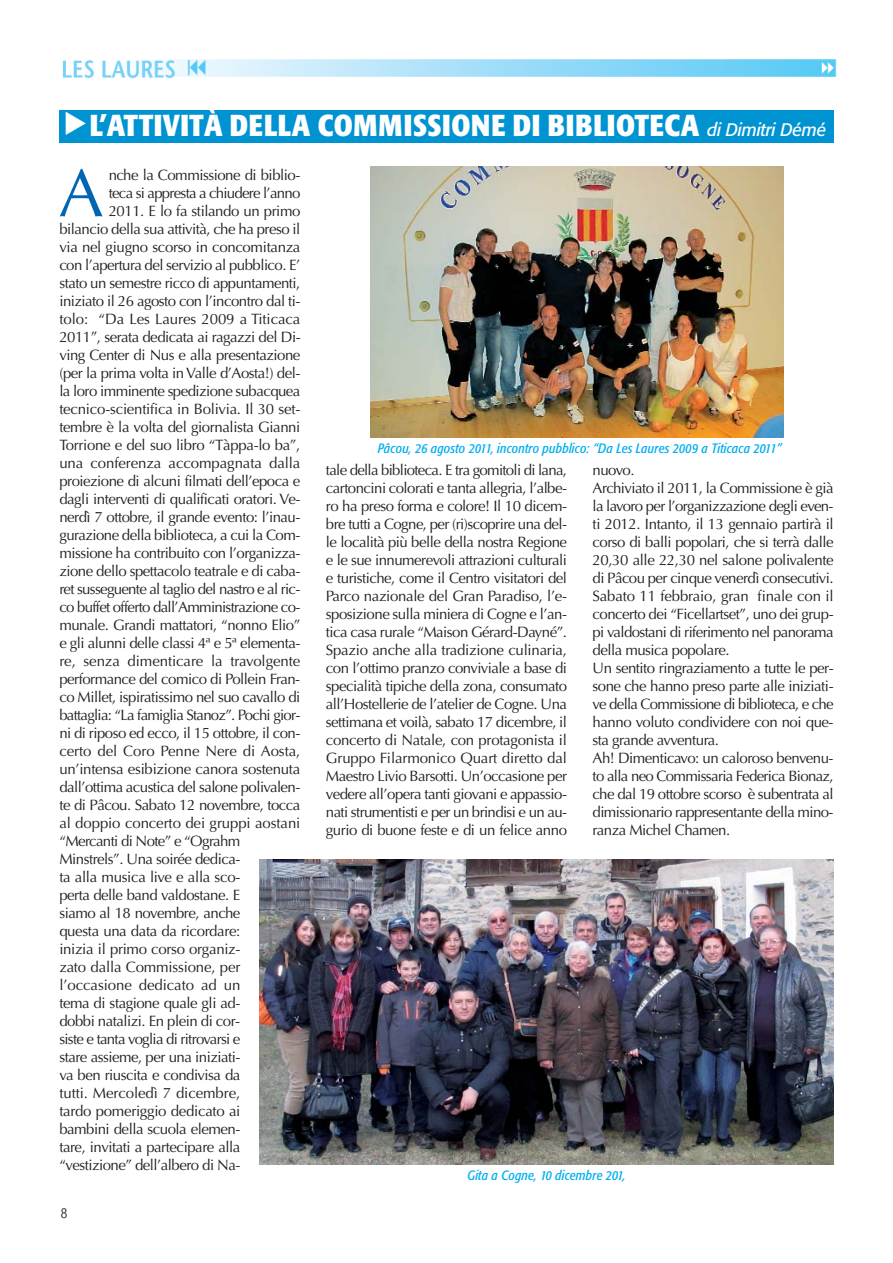
<style>
.page{position:relative;width:893px;height:1263px;background:#fff}
.page>*{position:absolute;margin:0;border:0;box-sizing:border-box;transform-origin:0 0}
.t1{font:67.8px "Optima";color:#0066b3}
.t2{font:700 condensed 30px "Formata";letter-spacing:.02em;color:#fff}
.t3{font:15px/18px "Optima";letter-spacing:-.035em;color:#231f20;text-align:justify}
.t4{font:15px "Optima";letter-spacing:-.005em;color:#231f20}
.t5{font:15px "Optima";letter-spacing:-.015em;color:#231f20}
.t6{font:15px "Optima";letter-spacing:-.01em;color:#231f20}
.t7{font:300 condensed 15px "Formata";color:#231f20}
.t8{font:italic condensed 13.5px "Formata";letter-spacing:.01em;color:#00aeef}
.s1{font-weight:400;font-style:italic;font-stretch:normal;font-size:18px}
</style>
<div class="page">
<div style="left:59px;top:111px;width:774px;height:32px;background:#0093d2"></div>
<img style="left:62px;top:59px;width:775px;height:20px">
<img style="left:370px;top:167px;width:413px;height:271px">
<img style="left:260px;top:860px;width:573px;height:305px">
<h2 class="t2" style="left:90px;top:113px;width:737px">L’ATTIVITÀ DELLA COMMISSIONE DI BIBLIOTECA <span class="s1">di Dimitri Démé</span></h2>
<h1 class="t1" style="left:58px;top:165px;width:47px">A</h1>
<p class="t3" style="left:109px;top:168px;width:193px">nche la Commissione di biblio-</p>
<p class="t3" style="left:109px;top:186px;width:193px">teca si appresta a chiudere l’anno</p>
<p class="t3" style="left:109px;top:204px;width:193px">2011. E lo fa stilando un primo</p>
<p class="t3" style="left:59px;top:222px;width:242px">bilancio della sua attività, che ha preso il</p>
<p class="t3" style="left:59px;top:240px;width:242px">via nel giugno scorso in concomitanza</p>
<p class="t3" style="left:59px;top:258px;width:242px">con l’apertura del servizio al pubblico. E’</p>
<p class="t3" style="left:59px;top:276px;width:242px">stato un semestre ricco di appuntamenti,</p>
<p class="t3" style="left:59px;top:294px;width:242px">iniziato il 26 agosto con l’incontro dal ti-</p>
<p class="t4" style="left:59px;top:313px;width:242px">tolo: “Da Les Laures 2009 a Titicaca</p>
<p class="t3" style="left:59px;top:330px;width:243px">2011”, serata dedicata ai ragazzi del Di-</p>
<p class="t3" style="left:59px;top:348px;width:242px">ving Center di Nus e alla presentazione</p>
<p class="t3" style="left:59px;top:366px;width:242px">(per la prima volta in Valle d’Aosta!) del-</p>
<p class="t3" style="left:59px;top:384px;width:242px">la loro imminente spedizione subacquea</p>
<p class="t5" style="left:59px;top:403px;width:242px">tecnico-scientifica in Bolivia. Il 30 set-</p>
<p class="t3" style="left:59px;top:420px;width:242px">tembre è la volta del giornalista Gianni</p>
<p class="t3" style="left:59px;top:438px;width:242px">Torrione e del suo libro “Tàppa-lo ba”,</p>
<p class="t4" style="left:59px;top:457px;width:242px">una conferenza accompagnata dalla</p>
<p class="t3" style="left:59px;top:474px;width:242px">proiezione di alcuni filmati dell’epoca e</p>
<p class="t3" style="left:59px;top:492px;width:242px">dagli interventi di qualificati oratori. Ve-</p>
<p class="t3" style="left:59px;top:510px;width:242px">nerdì 7 ottobre, il grande evento: l’inau-</p>
<p class="t3" style="left:59px;top:528px;width:242px">gurazione della biblioteca, a cui la Com-</p>
<p class="t3" style="left:59px;top:546px;width:242px">missione ha contribuito con l’organizza-</p>
<p class="t3" style="left:59px;top:564px;width:242px">zione dello spettacolo teatrale e di caba-</p>
<p class="t3" style="left:59px;top:582px;width:242px">ret susseguente al taglio del nastro e al ric-</p>
<p class="t3" style="left:59px;top:600px;width:242px">co buffet offerto dall’Amministrazione co-</p>
<p class="t3" style="left:59px;top:618px;width:242px">munale. Grandi mattatori, “nonno Elio”</p>
<p class="t3" style="left:59px;top:636px;width:242px">e gli alunni delle classi 4ª e 5ª elementa-</p>
<p class="t4" style="left:59px;top:655px;width:242px">re, senza dimenticare la travolgente</p>
<p class="t3" style="left:59px;top:672px;width:242px">performance del comico di Pollein Fran-</p>
<p class="t3" style="left:59px;top:690px;width:242px">co Millet, ispiratissimo nel suo cavallo di</p>
<p class="t3" style="left:59px;top:708px;width:242px">battaglia: “La famiglia Stanoz”. Pochi gior-</p>
<p class="t3" style="left:59px;top:726px;width:242px">ni di riposo ed ecco, il 15 ottobre, il con-</p>
<p class="t4" style="left:59px;top:745px;width:242px">certo del Coro Penne Nere di Aosta,</p>
<p class="t3" style="left:59px;top:762px;width:242px">un’intensa esibizione canora sostenuta</p>
<p class="t3" style="left:59px;top:780px;width:242px">dall’ottima acustica del salone polivalen-</p>
<p class="t3" style="left:59px;top:798px;width:242px">te di Pâcou. Sabato 12 novembre, tocca</p>
<p class="t4" style="left:59px;top:817px;width:242px">al doppio concerto dei gruppi aostani</p>
<p class="t3" style="left:59px;top:834px;width:182px">“Mercanti di Note” e “Ograhm</p>
<p class="t3" style="left:59px;top:852px;width:182px">Minstrels”. Una soirée dedica-</p>
<p class="t3" style="left:59px;top:870px;width:182px">ta alla musica live e alla sco-</p>
<p class="t3" style="left:59px;top:888px;width:182px">perta delle band valdostane. E</p>
<p class="t3" style="left:59px;top:906px;width:182px">siamo al 18 novembre, anche</p>
<p class="t3" style="left:59px;top:924px;width:182px">questa una data da ricordare:</p>
<p class="t3" style="left:59px;top:942px;width:182px">inizia il primo corso organiz-</p>
<p class="t6" style="left:59px;top:961px;width:182px">zato dalla Commissione, per</p>
<p class="t4" style="left:59px;top:979px;width:182px">l’occasione dedicato ad un</p>
<p class="t3" style="left:59px;top:996px;width:182px">tema di stagione quale gli ad-</p>
<p class="t3" style="left:59px;top:1014px;width:182px">dobbi natalizi. En plein di cor-</p>
<p class="t3" style="left:59px;top:1032px;width:182px">siste e tanta voglia di ritrovarsi e</p>
<p class="t3" style="left:59px;top:1050px;width:182px">stare assieme, per una iniziati-</p>
<p class="t3" style="left:59px;top:1068px;width:182px">va ben riuscita e condivisa da</p>
<p class="t4" style="left:59px;top:1087px;width:182px">tutti. Mercoledì 7 dicembre,</p>
<p class="t3" style="left:59px;top:1104px;width:182px">tardo pomeriggio dedicato ai</p>
<p class="t3" style="left:59px;top:1122px;width:182px">bambini della scuola elemen-</p>
<p class="t3" style="left:59px;top:1140px;width:182px">tare, invitati a partecipare alla</p>
<p class="t3" style="left:59px;top:1158px;width:182px">“vestizione” dell’albero di Na-</p>
<p class="t8" style="left:377px;top:443px;width:405px">Pâcou, 26 agosto 2011, incontro pubblico: “Da Les Laures 2009 a Titicaca 2011”</p>
<p class="t3" style="left:326px;top:462px;width:242px">tale della biblioteca. E tra gomitoli di lana, cartoncini colorati e tanta allegria, l’albe&shy;ro ha preso forma e colore! Il 10 dicem&shy;bre tutti a Cogne, per (ri)scoprire una del&shy;le località più belle della nostra Regione e le sue innumerevoli attrazioni culturali e turistiche, come il Centro visitatori del Parco nazionale del Gran Paradiso, l’e&shy;sposizione sulla miniera di Cogne e l’an&shy;tica casa rurale “Maison Gérard-Dayné”.<br>Spazio anche alla tradizione culinaria, con l’ottimo pranzo conviviale a base di specialità tipiche della zona, consumato all’Hostellerie de l’atelier de Cogne. Una settimana et voilà, sabato 17 dicembre, il concerto di Natale, con protagonista il Gruppo Filarmonico Quart diretto dal Maestro Livio Barsotti. Un’occasione per vedere all’opera tanti giovani e appassio&shy;nati strumentisti e per un brindisi e un au&shy;gurio di buone feste e di un felice anno</p>
<p class="t3" style="left:592px;top:462px;width:242px;text-align:left">nuovo.<br>Archiviato il 2011, la Commissione è già la lavoro per l’organizzazione degli even&shy;ti 2012. Intanto, il 13 gennaio partirà il corso di balli popolari, che si terrà dalle 20,30 alle 22,30 nel salone polivalente di Pâcou per cinque venerdì consecutivi.<br>Sabato 11 febbraio, gran finale con il concerto dei “Ficellartset”, uno dei grup&shy;pi valdostani di riferimento nel panorama della musica popolare.<br>Un sentito ringraziamento a tutte le per&shy;sone che hanno preso parte alle iniziati&shy;ve della Commissione di biblioteca, e che hanno voluto condividere con noi que&shy;sta grande avventura.<br>Ah! Dimenticavo: un caloroso benvenu&shy;to alla neo Commissaria Federica Bionaz, che dal 19 ottobre scorso è subentrata al dimissionario rappresentante della mino&shy;ranza Michel Chamen.</p>
<p class="t8" style="left:467px;top:1169px;width:160px">Gita a Cogne, 10 dicembre 201,</p>
<p class="t7" style="left:61px;top:1207px;width:8px">8</p>
</div>
